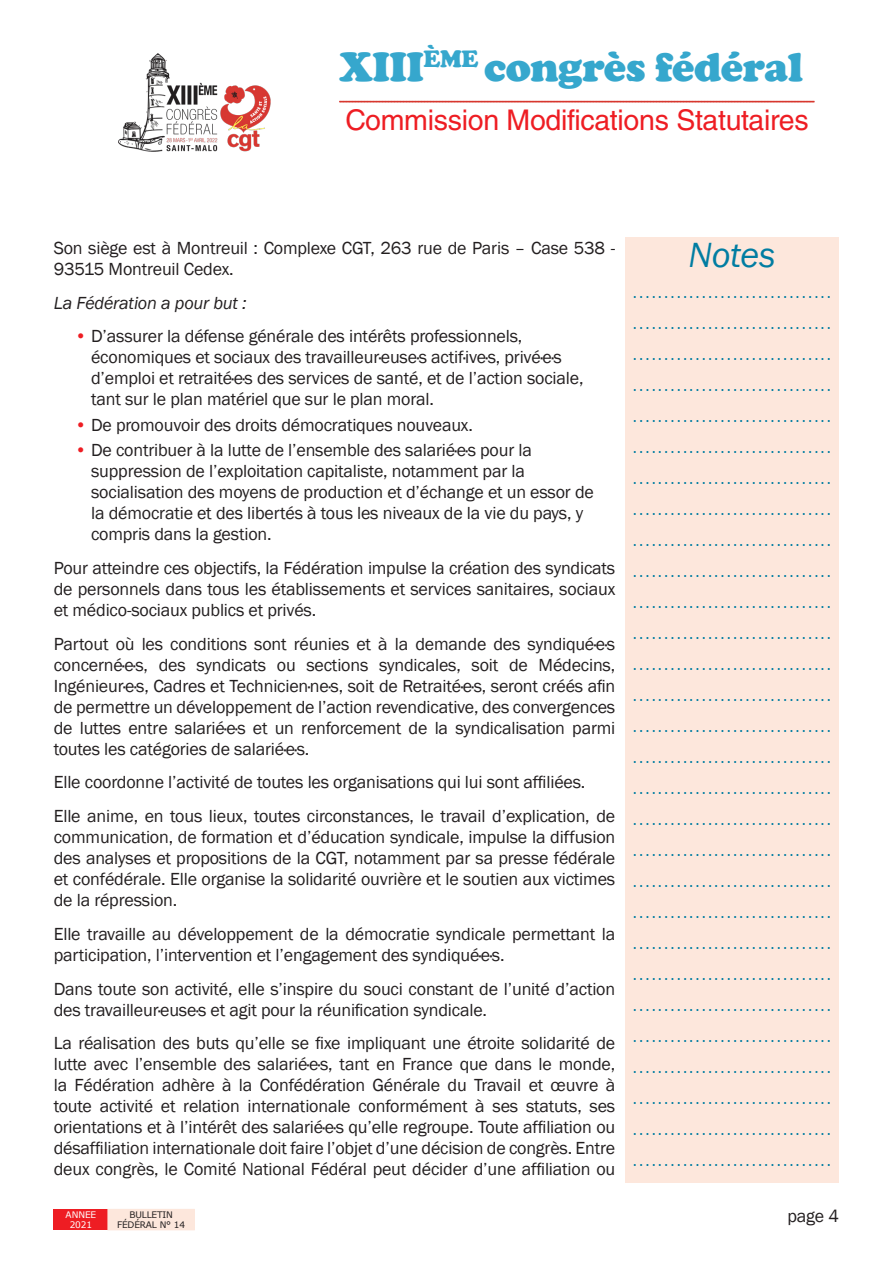
<style>
.page{position:relative;width:893px;height:1263px;background:#fff}
.page>*{position:absolute;margin:0;border:0;box-sizing:border-box;transform-origin:0 0}
.t1{font:900 42px "Cooper";letter-spacing:-.01em;color:#36a7cd}
.t2{font:italic 36px "Franklin Gothic";letter-spacing:-.005em;color:#017da2}
.t3{font:28.5px "Helvetica LT Std";letter-spacing:-.01em;color:#ee1d23}
.t4{font:300 22.5px/31px "Helvetica LT Std";color:#017da2;text-align:justify}
.txt_courant{font:18px/21px "Franklin Gothic";letter-spacing:-.01em;color:#231f20}
.txt_courant-2{font:italic 18px "Franklin Gothic";letter-spacing:-.01em;color:#231f20}
.t5{font:9px/9.8px "Verdana";letter-spacing:-.02em;color:#231f20;text-align:center}
.t6{font:9px/9.8px "Verdana";letter-spacing:-.01em;color:#fff;text-align:center}
.s1{color:#ee1d23}
</style>
<div class="page">
<div style="left:54px;top:1209px;width:54px;height:21px;background:#ee1d23"></div>
<div style="left:108px;top:1209px;width:86px;height:21px;background:#fde7dc"></div>
<img style="left:119px;top:53px;width:152px;height:98px">
<svg style="left:339px;top:101px;width:475px;height:2px"></svg>
<div style="left:625px;top:237px;width:214px;height:946px;background:#fde7dc"></div>
<h1 class="t1" style="left:340px;top:43px;width:465px">XIII<sup>ÈME</sup> congrès fédéral</h1>
<h3 class="t3" style="left:345px;top:103px;width:465px">Commission Modifications Statutaires</h3>
<p class="txt_courant" style="left:54px;top:238px;width:563px">Son siège est à Montreuil : Complexe CGT, 263 rue de Paris – Case 538 -<br>93515 Montreuil Cedex.</p>
<p class="txt_courant-2" style="left:54px;top:291px;width:194px">La Fédération a pour but :</p>
<p class="txt_courant" style="left:91px;top:326px;width:494px;text-indent:-16px"><span class="s1">•</span> D’assurer la défense générale des intérêts professionnels, économiques et sociaux des travailleur·euse·s actif·ive·s, privé·e·s d’emploi et retraité·e·s des services de santé, et de l’action sociale, tant sur le plan matériel que sur le plan moral.</p>
<p class="txt_courant" style="left:75px;top:415px;width:399px"><span class="s1">•</span> De promouvoir des droits démocratiques nouveaux.</p>
<p class="txt_courant" style="left:91px;top:440px;width:504px;text-indent:-16px"><span class="s1">•</span> De contribuer à la lutte de l’ensemble des salarié·e·s pour la suppression de l’exploitation capitaliste, notamment par la socialisation des moyens de production et d’échange et un essor de la démocratie et des libertés à tous les niveaux de la vie du pays, y compris dans la gestion.</p>
<p class="txt_courant" style="left:54px;top:558px;width:563px;text-align:justify">Pour atteindre ces objectifs, la Fédération impulse la création des syndicats de personnels dans tous les établissements et services sanitaires, sociaux et médico-sociaux publics et privés.</p>
<p class="txt_courant" style="left:54px;top:633px;width:563px;text-align:justify">Partout où les conditions sont réunies et à la demande des syndiqué·e·s concerné·e·s, des syndicats ou sections syndicales, soit de Médecins, Ingénieur·e·s, Cadres et Technicien·ne·s, soit de Retraité·e·s, seront créés afin de permettre un développement de l’action revendicative, des convergences de luttes entre salarié·e·s et un renforcement de la syndicalisation parmi toutes les catégories de salarié·e·s.</p>
<p class="txt_courant" style="left:54px;top:772px;width:533px">Elle coordonne l’activité de toutes les organisations qui lui sont affiliées.</p>
<p class="txt_courant" style="left:54px;top:806px;width:563px;text-align:justify">Elle anime, en tous lieux, toutes circonstances, le travail d’explication, de communication, de formation et d’éducation syndicale, impulse la diffusion des analyses et propositions de la CGT, notamment par sa presse fédérale et confédérale. Elle organise la solidarité ouvrière et le soutien aux victimes de la répression.</p>
<p class="txt_courant" style="left:54px;top:924px;width:563px">Elle travaille au développement de la démocratie syndicale permettant la participation, l’intervention et l’engagement des syndiqué·e·s.</p>
<p class="txt_courant" style="left:54px;top:978px;width:563px">Dans toute son activité, elle s’inspire du souci constant de l’unité d’action des travailleur·euse·s et agit pour la réunification syndicale.</p>
<p class="txt_courant" style="left:54px;top:1033px;width:563px;text-align:justify">La réalisation des buts qu’elle se fixe impliquant une étroite solidarité de lutte avec l’ensemble des salarié·e·s, tant en France que dans le monde, la Fédération adhère à la Confédération Générale du Travail et œuvre à toute activité et relation internationale conformément à ses statuts, ses orientations et à l’intérêt des salarié·e·s qu’elle regroupe. Toute affiliation ou désaffiliation internationale doit faire l’objet d’une décision de congrès. Entre deux congrès, le Comité National Fédéral peut décider d’une affiliation ou</p>
<h2 class="t2" style="left:688px;top:232px;width:89px">Notes</h2>
<p class="t4" style="left:632px;top:274px;width:202px">................................ ................................ ................................ ................................ ................................ ................................ ................................ ................................ ................................ ................................ ................................ ................................ ................................ ................................ ................................ ................................ ................................ ................................ ................................ ................................ ................................ ................................ ................................ ................................ ................................ ................................ ................................ ................................ ................................</p>
<p class="t6" style="left:66px;top:1210px;width:32px">ANNEE<br>2021</p>
<p class="t5" style="left:117px;top:1210px;width:70px">BULLETIN<br>FÉDÉRAL N° 14</p>
<p class="txt_courant" style="left:787px;top:1206px;width:53px">page 4</p>
</div>
